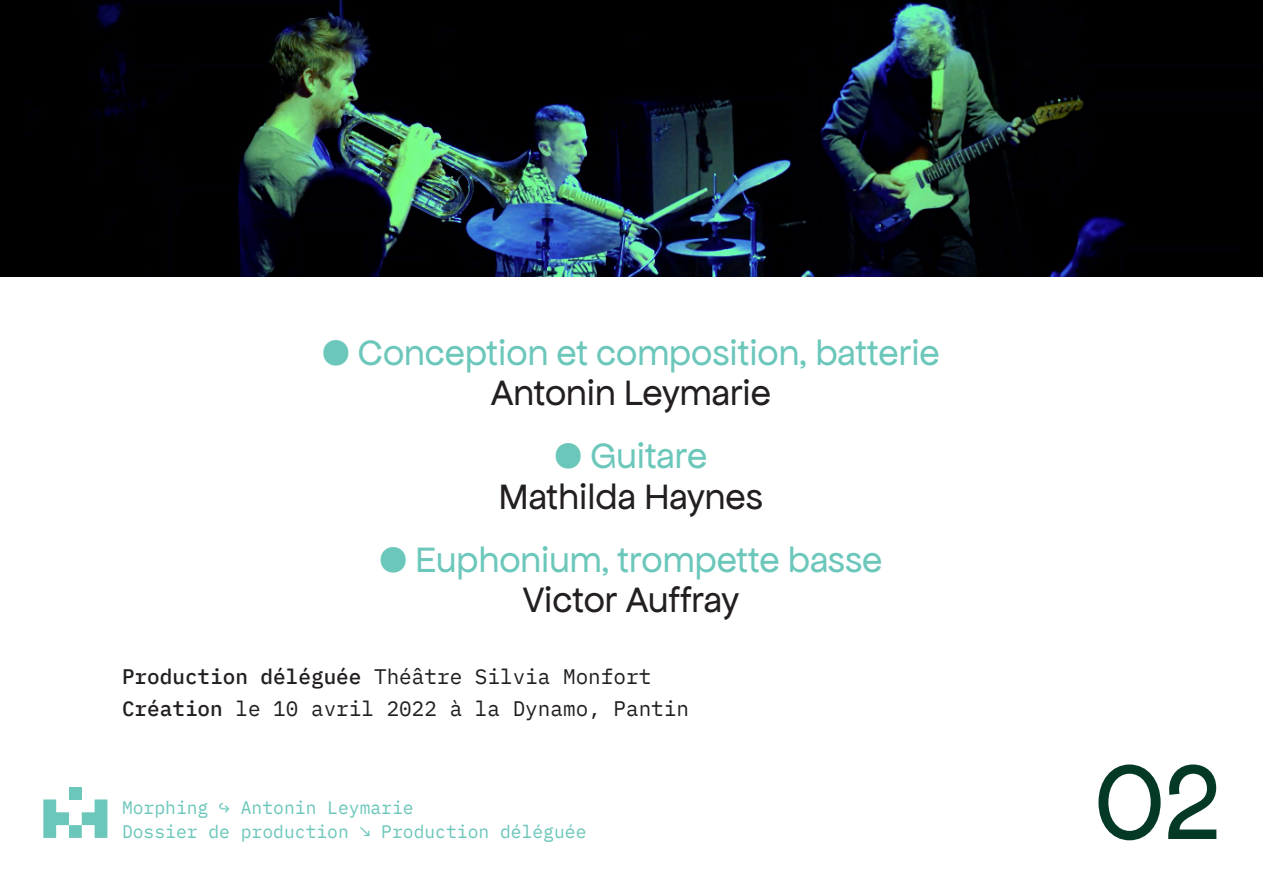
<style>
.page{position:relative;width:1263px;height:893px;background:#fff}
.page>*{position:absolute;margin:0;border:0;box-sizing:border-box;transform-origin:0 0}
.t1{font:112.5px "Apfel Grotezk";color:#043926}
.t2{font:37.5px "Apfel Grotezk";color:#6cc7bb}
.t3{font:37.5px "Apfel Grotezk";color:#231f20}
.t4{font:21px "IBM Plex Mono";color:#231f20}
.t5{font:18px/24px "IBM Plex Mono";color:#6cc7bb}
.s1{font-family:"IBM Plex Mono Medm"}
</style>
<div class="page">
<svg style="left:43px;top:799px;width:64px;height:39px"></svg>
<div style="left:69px;top:787px;width:13px;height:12px;background:#6cc7bb"></div>
<img style="left:0;top:0;width:1262px;height:276px">
<p class="t2" style="left:322px;top:333px;width:619px">● Conception et composition, batterie</p>
<p class="t3" style="left:491px;top:373px;width:282px">Antonin Leymarie</p>
<p class="t2" style="left:554px;top:436px;width:154px">● Guitare</p>
<p class="t3" style="left:499px;top:477px;width:265px">Mathilda Haynes</p>
<p class="t2" style="left:379px;top:540px;width:504px">● Euphonium, trompette basse</p>
<p class="t3" style="left:523px;top:580px;width:218px">Victor Auffray</p>
<p class="t4" style="left:122px;top:660px;width:531px"><span class="s1">Production déléguée</span> Théâtre Silvia Monfort</p>
<p class="t4" style="left:122px;top:692px;width:569px"><span class="s1">Création</span> le 10 avril 2022 à la Dynamo, Pantin</p>
<p class="t5" style="left:122px;top:795px;width:466px">Morphing ↪ Antonin Leymarie<br>Dossier de production ↘ Production déléguée</p>
<p class="t1" style="left:1094px;top:743px;width:128px">02</p>
</div>
